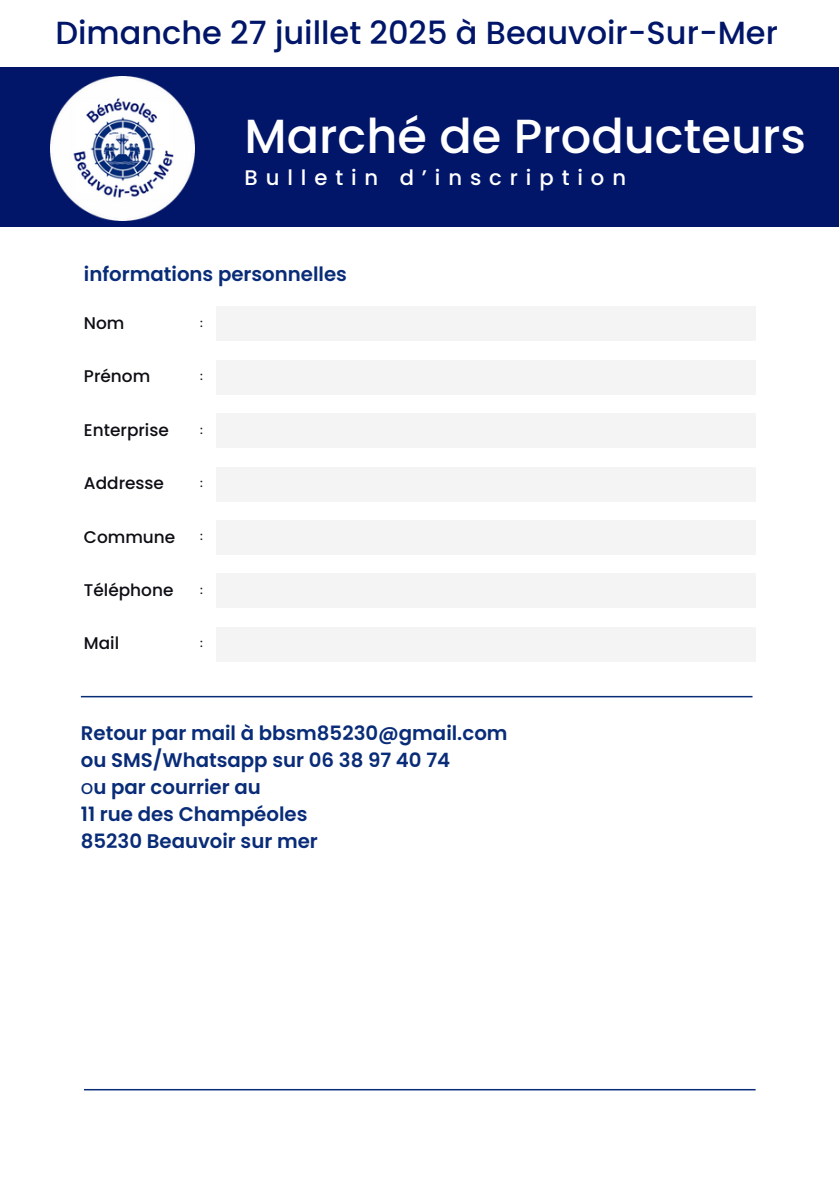
<style>
.page{position:relative;width:839px;height:1191px;background:#fff}
.page>*{position:absolute;margin:0;border:0;box-sizing:border-box;transform-origin:0 0}
.t1{font:500 47.8px "Poppins";color:#fff}
.t2{font:500 32px "Poppins";color:#021669}
.t3{font:500 21.2px "Poppins";letter-spacing:.375em;color:#fff}
.t4{font:600 19.8px/27px "Poppins";color:#092c78}
.t5{font:500 17px "Poppins";color:#0e0d14}
.t6{font:500 11.2px "Poppins";color:#0e0d14}
.s1{font-weight:400}
</style>
<div class="page">
<div style="left:0;top:68px;width:838px;height:159px;background:#021669"></div>
<div style="left:216px;top:307px;width:539px;height:34px;background:#f4f4f4"></div>
<div style="left:216px;top:360px;width:539px;height:34px;background:#f4f4f4"></div>
<div style="left:216px;top:413px;width:539px;height:35px;background:#f4f4f4"></div>
<div style="left:216px;top:467px;width:539px;height:34px;background:#f4f4f4"></div>
<div style="left:216px;top:520px;width:539px;height:35px;background:#f4f4f4"></div>
<div style="left:216px;top:573px;width:539px;height:35px;background:#f4f4f4"></div>
<div style="left:216px;top:627px;width:539px;height:34px;background:#f4f4f4"></div>
<hr style="left:84px;top:1089px;width:671px;height:1px;background:#092c78">
<hr style="left:81px;top:696px;width:671px;height:1px;background:#092c78">
<img style="left:50px;top:77px;width:144px;height:144px">
<p class="t2" style="left:55px;top:11px;width:724px">Dimanche 27 juillet 2025 à Beauvoir-Sur-Mer</p>
<p class="t1" style="left:244px;top:103px;width:563px">Marché de Producteurs</p>
<p class="t3" style="left:244px;top:163px;width:383px">Bulletin d’inscription</p>
<h2 class="t4" style="left:84px;top:261px;width:264px">informations personnelles</h2>
<h1 class="t5" style="left:84px;top:311px;width:42px">Nom</h1>
<h3 class="t5" style="left:84px;top:365px;width:68px">Prénom</h3>
<h3 class="t5" style="left:84px;top:418px;width:86px">Enterprise</h3>
<p class="t6" style="left:200px;top:315px;width:4px">:</p>
<p class="t6" style="left:200px;top:368px;width:4px">:</p>
<p class="t6" style="left:200px;top:422px;width:4px">:</p>
<p class="t5" style="left:84px;top:472px;width:82px">Addresse</p>
<p class="t6" style="left:200px;top:475px;width:4px">:</p>
<p class="t5" style="left:84px;top:525px;width:93px">Commune</p>
<p class="t6" style="left:200px;top:528px;width:4px">:</p>
<p class="t5" style="left:84px;top:578px;width:91px">Téléphone</p>
<p class="t6" style="left:200px;top:582px;width:4px">:</p>
<p class="t5" style="left:84px;top:632px;width:37px">Mail</p>
<p class="t6" style="left:200px;top:635px;width:4px">:</p>
<p class="t4" style="left:81px;top:720px;width:428px">Retour par mail à bbsm85230@gmail.com ou SMS/Whatsapp sur 06 38 97 40 74<br><span class="s1">o</span>u par courrier au<br>11 rue des Champéoles<br>85230 Beauvoir sur mer</p>
</div>
